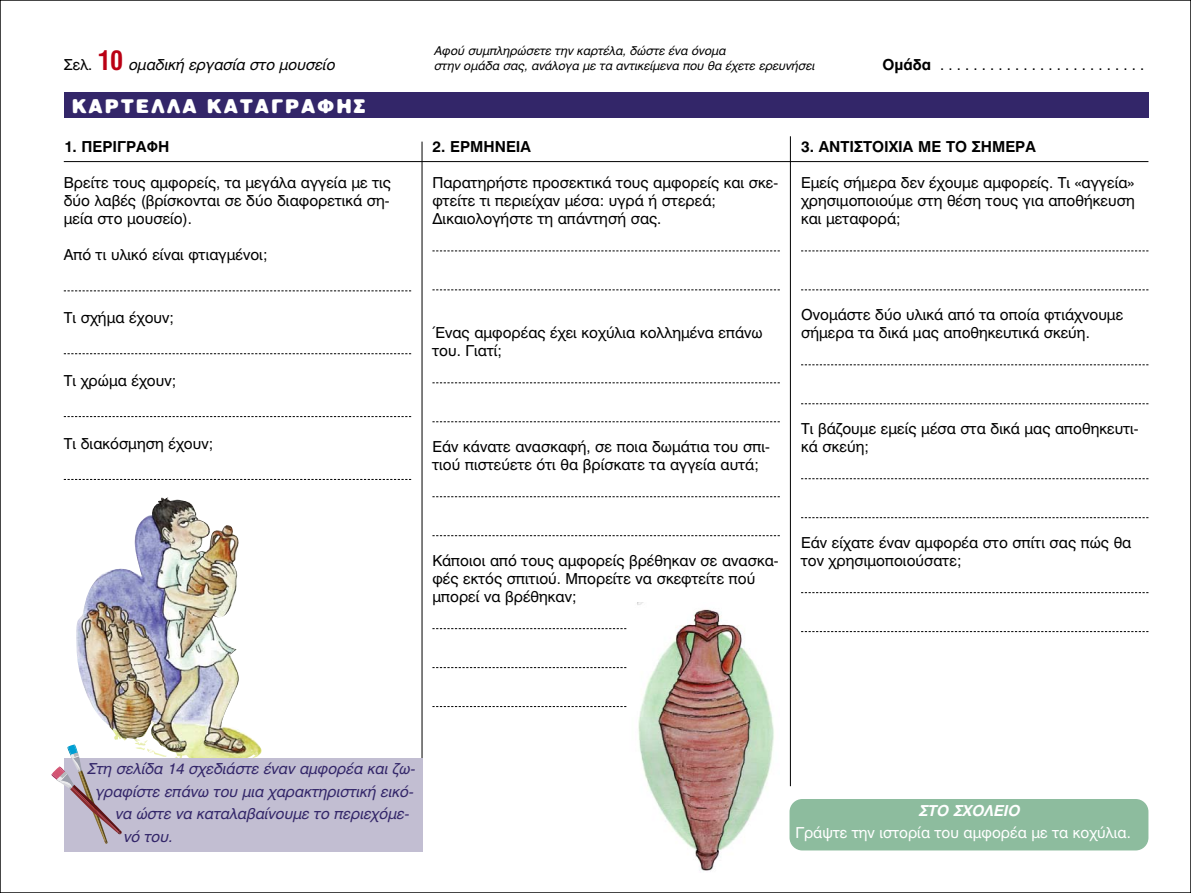
<style>
.page{position:relative;width:1191px;height:893px;background:#fff}
.page>*{position:absolute;margin:0;border:0;box-sizing:border-box;transform-origin:0 0}
.t1{font:18px "Kp Fat Beans";letter-spacing:.14em;color:#fff}
.t2{font:15px/18px "Mg Helvetica";color:#000}
.t3{font:italic 15px "Mg Helvetica";color:#332669}
.t4{font:700 15px "Mg Helvetica";color:#000}
.t5{font:15px "Mg Helvetica";color:#fff}
.t6{font:italic 15px "Mg Helvetica";color:#000}
.t7{font:italic 700 15px "Mg Helvetica";color:#fff}
.t8{font:italic 12px "Mg Helvetica";color:#000}
.s1{font-style:normal}
.s2{font-family:"Mg Helvetica Cond";font-weight:700;font-style:normal;font-size:27px;color:#ba0014}
.s3{font-weight:700}
</style>
<div class="page">
<svg style="left:64px;top:290px;width:347px;height:1px"></svg>
<svg style="left:64px;top:353px;width:347px;height:1px"></svg>
<svg style="left:64px;top:416px;width:347px;height:1px"></svg>
<svg style="left:64px;top:479px;width:347px;height:1px"></svg>
<svg style="left:432px;top:251px;width:348px;height:1px"></svg>
<svg style="left:432px;top:289px;width:348px;height:1px"></svg>
<svg style="left:432px;top:382px;width:348px;height:1px"></svg>
<svg style="left:432px;top:421px;width:348px;height:1px"></svg>
<svg style="left:432px;top:496px;width:348px;height:1px"></svg>
<svg style="left:432px;top:535px;width:348px;height:1px"></svg>
<svg style="left:432px;top:628px;width:194px;height:1px"></svg>
<svg style="left:432px;top:667px;width:194px;height:1px"></svg>
<svg style="left:432px;top:706px;width:194px;height:1px"></svg>
<svg style="left:801px;top:251px;width:347px;height:1px"></svg>
<svg style="left:801px;top:289px;width:347px;height:1px"></svg>
<svg style="left:801px;top:364px;width:347px;height:1px"></svg>
<svg style="left:801px;top:403px;width:347px;height:1px"></svg>
<svg style="left:801px;top:478px;width:347px;height:1px"></svg>
<svg style="left:801px;top:517px;width:347px;height:1px"></svg>
<svg style="left:801px;top:592px;width:347px;height:1px"></svg>
<svg style="left:801px;top:631px;width:347px;height:1px"></svg>
<hr style="left:64px;top:161px;width:1084px;height:1px;background:#000">
<hr style="left:422px;top:142px;width:1px;height:634px;background:#000">
<hr style="left:790px;top:136px;width:1px;height:650px;background:#000">
<div style="left:64px;top:93px;width:1084px;height:25px;background:#332669"></div>
<img style="left:76px;top:497px;width:186px;height:261px">
<div style="left:64px;top:758px;width:358px;height:93px;background:#c2bed2"></div>
<svg style="left:51px;top:744px;width:71px;height:100px"></svg>
<div style="left:789px;top:799px;width:359px;height:51px;background:#8dbc9e;border-radius:13px"></div>
<img style="left:637px;top:602px;width:137px;height:269px">
<p class="t8" style="left:434px;top:43px;width:293px">Αφού συμπληρώσετε την καρτέλα, δώστε ένα όνομα</p>
<p class="t6" style="left:64px;top:55px;width:272px"><span class="s1">Σελ.</span> <span class="s2">10</span> ομαδική εργασία στο μουσείο</p>
<p class="t8" style="left:434px;top:58px;width:382px">στην ομάδα σας, ανάλογα με τα αντικείμενα που θα έχετε ερευνήσει</p>
<p class="t2" style="left:882px;top:55px;width:263px"><span class="s3">Ομάδα</span> . . . . . . . . . . . . . . . . . . . . . . . . .</p>
<p class="t1" style="left:72px;top:96px;width:295px">ΚΑΡΤΕΛΛΑ ΚΑΤΑΓΡΑΦΗΣ</p>
<p class="t4" style="left:64px;top:138px;width:107px">1. ΠΕΡΙΓΡΑΦΗ</p>
<p class="t2" style="left:64px;top:174px;width:329px;text-align:justify">Βρείτε τους αμφορείς, τα μεγάλα αγγεία με τις δύο λαβές (βρίσκονται σε δύο διαφορετικά ση&shy;μεία στο μουσείο).</p>
<p class="t2" style="left:64px;top:246px;width:205px">Από τι υλικό είναι φτιαγμένοι;</p>
<p class="t4" style="left:432px;top:138px;width:100px">2. ΕΡΜΗΝΕΙΑ</p>
<p class="t2" style="left:432px;top:174px;width:347px">Παρατηρήστε προσεκτικά τους αμφορείς και σκε&shy;φτείτε τι περιείχαν μέσα: υγρά ή στερεά;<br>Δικαιολογήστε τη απάντησή σας.</p>
<p class="t4" style="left:801px;top:138px;width:236px">3. ΑΝΤΙΣΤΟΙΧΙΑ ΜΕ ΤΟ ΣΗΜΕΡΑ</p>
<p class="t2" style="left:801px;top:174px;width:335px;text-align:justify">Εμείς σήμερα δεν έχουμε αμφορείς. Τι «αγγεία» χρησιμοποιούμε στη θέση τους για αποθήκευση και μεταφορά;</p>
<p class="t2" style="left:64px;top:309px;width:112px">Τι σχήμα έχουν;</p>
<p class="t2" style="left:432px;top:324px;width:332px">Ένας αμφορέας έχει κοχύλια κολλημένα επάνω του. Γιατί;</p>
<p class="t2" style="left:801px;top:306px;width:324px">Ονομάστε δύο υλικά από τα οποία φτιάχνουμε σήμερα τα δικά μας αποθηκευτικά σκεύη.</p>
<p class="t2" style="left:64px;top:372px;width:114px">Τι χρώμα έχουν;</p>
<p class="t2" style="left:64px;top:434px;width:151px">Τι διακόσμηση έχουν;</p>
<p class="t2" style="left:432px;top:438px;width:339px">Εάν κάνατε ανασκαφή, σε ποια δωμάτια του σπι&shy;τιού πιστεύετε ότι θα βρίσκατε τα αγγεία αυτά;</p>
<p class="t2" style="left:801px;top:420px;width:339px">Τι βάζουμε εμείς μέσα στα δικά μας αποθηκευτι&shy;κά σκεύη;</p>
<p class="t2" style="left:432px;top:552px;width:348px">Κάποιοι από τους αμφορείς βρέθηκαν σε ανασκα&shy;φές εκτός σπιτιού. Μπορείτε να σκεφτείτε πού μπορεί να βρέθηκαν;</p>
<p class="t2" style="left:801px;top:534px;width:332px">Εάν είχατε έναν αμφορέα στο σπίτι σας πώς θα τον χρησιμοποιούσατε;</p>
<p class="t3" style="left:87px;top:760px;width:330px">Στη σελίδα 14 σχεδιάστε έναν αμφορέα και ζω-</p>
<p class="t3" style="left:95px;top:782px;width:320px">γραφίστε επάνω του μια χαρακτηριστική εικό-</p>
<p class="t3" style="left:115px;top:805px;width:296px">να ώστε να καταλαβαίνουμε το περιεχόμε-</p>
<p class="t3" style="left:123px;top:827px;width:51px">νό του.</p>
<p class="t7" style="left:918px;top:801px;width:103px">ΣΤΟ ΣΧΟΛΕΙΟ</p>
<p class="t5" style="left:795px;top:824px;width:337px">Γράψτε την ιστορία του αμφορέα με τα κοχύλια.</p>
</div>
